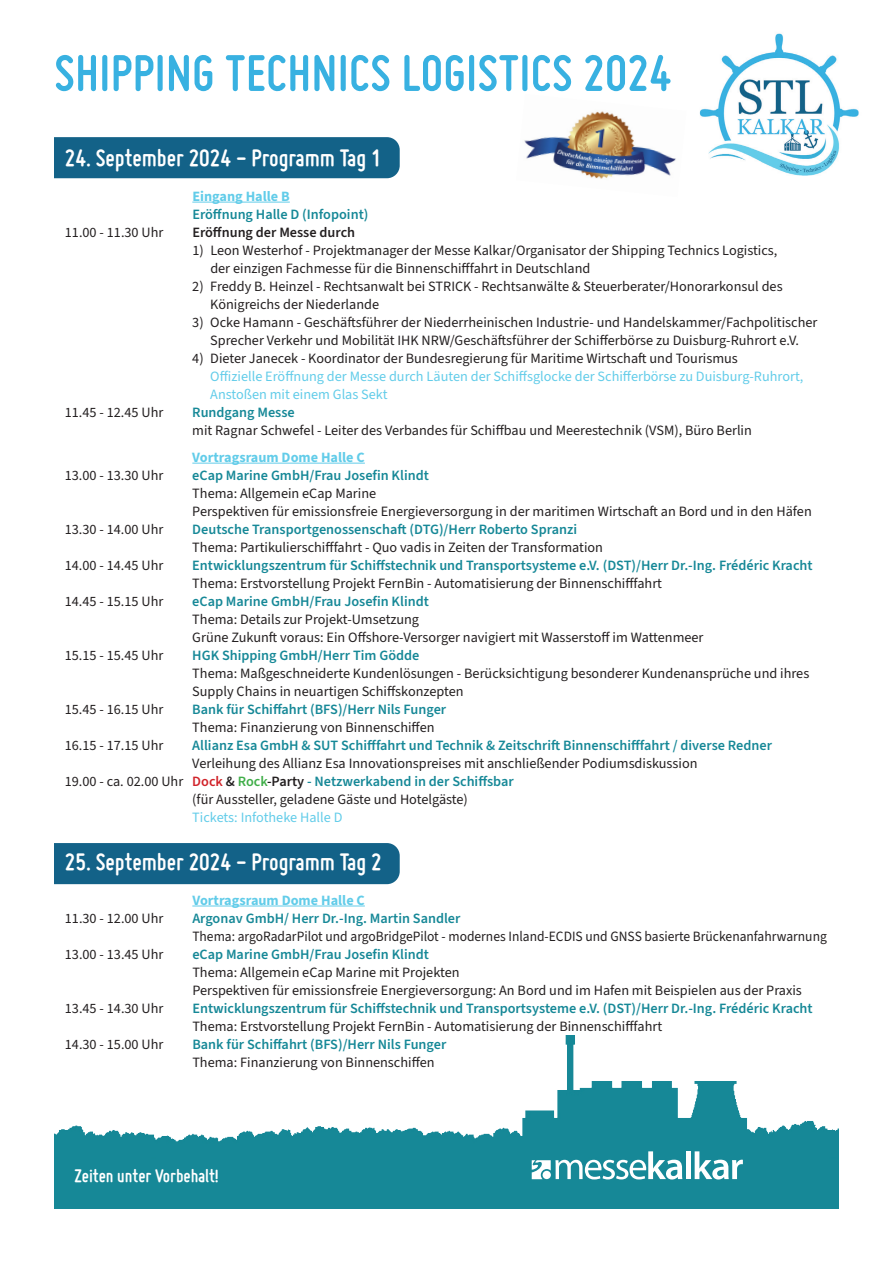
<style>
.page{position:relative;width:893px;height:1263px;background:#fff}
.page>*{position:absolute;margin:0;border:0;box-sizing:border-box;transform-origin:0 0}
.t1{font:700 53.55px "Miso";letter-spacing:.015em;color:#38b1e1}
.t2{font:700 25.5px "Miso";color:#fff}
.t3{font:700 19.5px "Miso";color:#fff}
.t4{font:14.25px/18px "Source Sans 3";color:#231f20}
.t5{font:600 14.25px "Source Sans 3";color:#168897}
.t6{font:14.25px/18px "Source Sans 3";color:#62cce9}
.t7{font:14.25px "Source Sans 3";color:#231f20;scale:.95 1}
.t8{font:700 14.25px "Source Sans 3";color:#62cce9}
.t9{font:600 14.25px "Source Sans 3";color:#231f20}
.s1{font-weight:400;color:#231f20}
.s2{color:#d1232a}
.s3{color:#231f20}
.s4{color:#40ae49}
</style>
<div class="page">
<img style="left:699px;top:33px;width:160px;height:143px">
<img style="left:524px;top:111px;width:152px;height:68px">
<div style="left:54px;top:843px;width:346px;height:41px;background:#136288"></div>
<div style="left:54px;top:137px;width:346px;height:41px;background:#136288"></div>
<hr style="left:192px;top:202px;width:98px;height:1px;background:#62cce9">
<hr style="left:192px;top:463px;width:173px;height:1px;background:#62cce9">
<hr style="left:192px;top:906px;width:173px;height:1px;background:#62cce9">
<img style="left:54px;top:1036px;width:785px;height:121px">
<div style="left:54px;top:1157px;width:785px;height:52px;background:#168897"></div>
<div style="left:686px;top:1151px;width:5px;height:28px;background:#fff"></div>
<svg style="left:695px;top:1151px;width:48px;height:28px"></svg>
<svg style="left:532px;top:1151px;width:150px;height:28px"></svg>
<div style="left:543px;top:1171px;width:8px;height:8px;background:#fff;border-radius:50%"></div>
<h1 class="t1" style="left:54px;top:43px;width:618px">SHIPPING TECHNICS LOGISTICS 2024</h1>
<h2 class="t2" style="left:65px;top:143px;width:318px">24. September 2024 - Programm Tag 1</h2>
<p class="t8" style="left:192px;top:187px;width:99px">Eingang Halle B</p>
<p class="t5" style="left:192px;top:205px;width:178px">Eröffnung Halle D (Infopoint)</p>
<p class="t4" style="left:65px;top:223px;width:100px">11.00 - 11.30 Uhr</p>
<p class="t9" style="left:192px;top:223px;width:164px">Eröffnung der Messe durch</p>
<p class="t4" style="left:210px;top:241px;width:569px;text-indent:-18px">1) Leon Westerhof - Projektmanager der Messe Kalkar/Organisator der Shipping Technics Logistics, der einzigen Fachmesse für die Binnenschifffahrt in Deutschland</p>
<p class="t4" style="left:210px;top:277px;width:574px;text-indent:-18px">2) Freddy B. Heinzel - Rechtsanwalt bei STRICK - Rechtsanwälte &amp; Steuerberater/Honorarkonsul des<br>Königreichs der Niederlande</p>
<p class="t4" style="left:192px;top:313px;width:627px;text-align:center">3) Ocke Hamann - Geschäftsführer der Niederrheinischen Industrie- und Handelskammer/Fachpolitischer<br>Sprecher Verkehr und Mobilität IHK NRW/Geschäftsführer der Schifferbörse zu Duisburg-Ruhrort e.V.</p>
<p class="t4" style="left:192px;top:349px;width:547px">4) Dieter Janecek - Koordinator der Bundesregierung für Maritime Wirtschaft und Tourismus</p>
<p class="t6" style="left:210px;top:367px;width:595px">Offizielle Eröffnung der Messe durch Läuten der Schiffsglocke der Schifferbörse zu Duisburg-Ruhrort,<br>Anstoßen mit einem Glas Sekt</p>
<p class="t4" style="left:65px;top:403px;width:100px">11.45 - 12.45 Uhr</p>
<p class="t5" style="left:192px;top:403px;width:104px">Rundgang Messe</p>
<p class="t4" style="left:192px;top:421px;width:561px">mit Ragnar Schwefel - Leiter des Verbandes für Schiffbau und Meerestechnik (VSM), Büro Berlin</p>
<p class="t8" style="left:192px;top:448px;width:174px">Vortragsraum Dome Halle C</p>
<p class="t4" style="left:65px;top:466px;width:100px">13.00 - 13.30 Uhr</p>
<p class="t5" style="left:192px;top:466px;width:238px">eCap Marine GmbH/Frau Josefin Klindt</p>
<p class="t4" style="left:192px;top:484px;width:621px">Thema: Allgemein eCap Marine<br>Perspektiven für emissionsfreie Energieversorgung in der maritimen Wirtschaft an Bord und in den Häfen</p>
<p class="t4" style="left:65px;top:520px;width:100px">13.30 - 14.00 Uhr</p>
<p class="t5" style="left:192px;top:520px;width:386px">Deutsche Transportgenossenschaft (DTG)/Herr Roberto Spranzi</p>
<p class="t4" style="left:192px;top:538px;width:412px">Thema: Partikulierschifffahrt - Quo vadis in Zeiten der Transformation</p>
<p class="t4" style="left:65px;top:556px;width:100px">14.00 - 14.45 Uhr</p>
<p class="t5" style="left:192px;top:556px;width:622px">Entwicklungszentrum für Schiffstechnik und Transportsysteme e.V. (DST)/Herr Dr.-Ing. Frédéric Kracht</p>
<p class="t4" style="left:192px;top:574px;width:471px">Thema: Erstvorstellung Projekt FernBin - Automatisierung der Binnenschifffahrt</p>
<p class="t4" style="left:65px;top:592px;width:100px">14.45 - 15.15 Uhr</p>
<p class="t5" style="left:192px;top:592px;width:238px">eCap Marine GmbH/Frau Josefin Klindt</p>
<p class="t4" style="left:192px;top:610px;width:513px">Thema: Details zur Projekt-Umsetzung<br>Grüne Zukunft voraus: Ein Offshore-Versorger navigiert mit Wasserstoff im Wattenmeer</p>
<p class="t4" style="left:65px;top:646px;width:100px">15.15 - 15.45 Uhr</p>
<p class="t5" style="left:192px;top:646px;width:229px">HGK Shipping GmbH/Herr Tim Gödde</p>
<p class="t4" style="left:192px;top:664px;width:618px">Thema: Maßgeschneiderte Kundenlösungen - Berücksichtigung besonderer Kundenansprüche und ihres<br>Supply Chains in neuartigen Schiffskonzepten</p>
<p class="t4" style="left:65px;top:700px;width:100px">15.45 - 16.15 Uhr</p>
<p class="t5" style="left:192px;top:700px;width:255px">Bank für Schiffahrt (BFS)/Herr Nils Funger</p>
<p class="t4" style="left:192px;top:718px;width:244px">Thema: Finanzierung von Binnenschiffen</p>
<p class="t4" style="left:65px;top:736px;width:100px">16.15 - 17.15 Uhr</p>
<p class="t5" style="left:192px;top:736px;width:581px">Allianz Esa GmbH &amp; SUT Schifffahrt und Technik &amp; Zeitschrift Binnenschifffahrt / diverse Redner</p>
<p class="t4" style="left:192px;top:754px;width:507px">Verleihung des Allianz Esa Innovationspreises mit anschließender Podiumsdiskussion</p>
<p class="t5" style="left:65px;top:772px;width:450px"><span class="s1">19.00 - ca. 02.00 Uhr</span> <span class="s2">Dock</span> <span class="s3">&amp;</span> <span class="s4">Rock</span><span class="s3">-Party</span> - Netzwerkabend in der Schiffsbar</p>
<p class="t4" style="left:192px;top:790px;width:277px">(für Aussteller, geladene Gäste und Hotelgäste)</p>
<p class="t6" style="left:192px;top:808px;width:152px">Tickets: Infotheke Halle D</p>
<h2 class="t2" style="left:65px;top:847px;width:318px">25. September 2024 - Programm Tag 2</h2>
<p class="t8" style="left:192px;top:891px;width:174px">Vortragsraum Dome Halle C</p>
<p class="t4" style="left:65px;top:909px;width:100px">11.30 - 12.00 Uhr</p>
<p class="t5" style="left:192px;top:909px;width:270px">Argonav GmbH/ Herr Dr.-Ing. Martin Sandler</p>
<p class="t7" style="left:192px;top:927px;width:669px">Thema: argoRadarPilot und argoBridgePilot - modernes Inland-ECDIS und GNSS basierte Brückenanfahrwarnung</p>
<p class="t4" style="left:65px;top:945px;width:100px">13.00 - 13.45 Uhr</p>
<p class="t5" style="left:192px;top:945px;width:238px">eCap Marine GmbH/Frau Josefin Klindt</p>
<p class="t4" style="left:192px;top:963px;width:611px">Thema: Allgemein eCap Marine mit Projekten<br>Perspektiven für emissionsfreie Energieversorgung: An Bord und im Hafen mit Beispielen aus der Praxis</p>
<p class="t4" style="left:65px;top:999px;width:100px">13.45 - 14.30 Uhr</p>
<p class="t5" style="left:192px;top:999px;width:622px">Entwicklungszentrum für Schiffstechnik und Transportsysteme e.V. (DST)/Herr Dr.-Ing. Frédéric Kracht</p>
<p class="t4" style="left:192px;top:1017px;width:471px">Thema: Erstvorstellung Projekt FernBin - Automatisierung der Binnenschifffahrt</p>
<p class="t4" style="left:65px;top:1035px;width:100px">14.30 - 15.00 Uhr</p>
<p class="t5" style="left:192px;top:1035px;width:255px">Bank für Schiffahrt (BFS)/Herr Nils Funger</p>
<p class="t4" style="left:192px;top:1053px;width:244px">Thema: Finanzierung von Binnenschiffen</p>
<h3 class="t3" style="left:74px;top:1164px;width:146px">Zeiten unter Vorbehalt!</h3>
</div>
